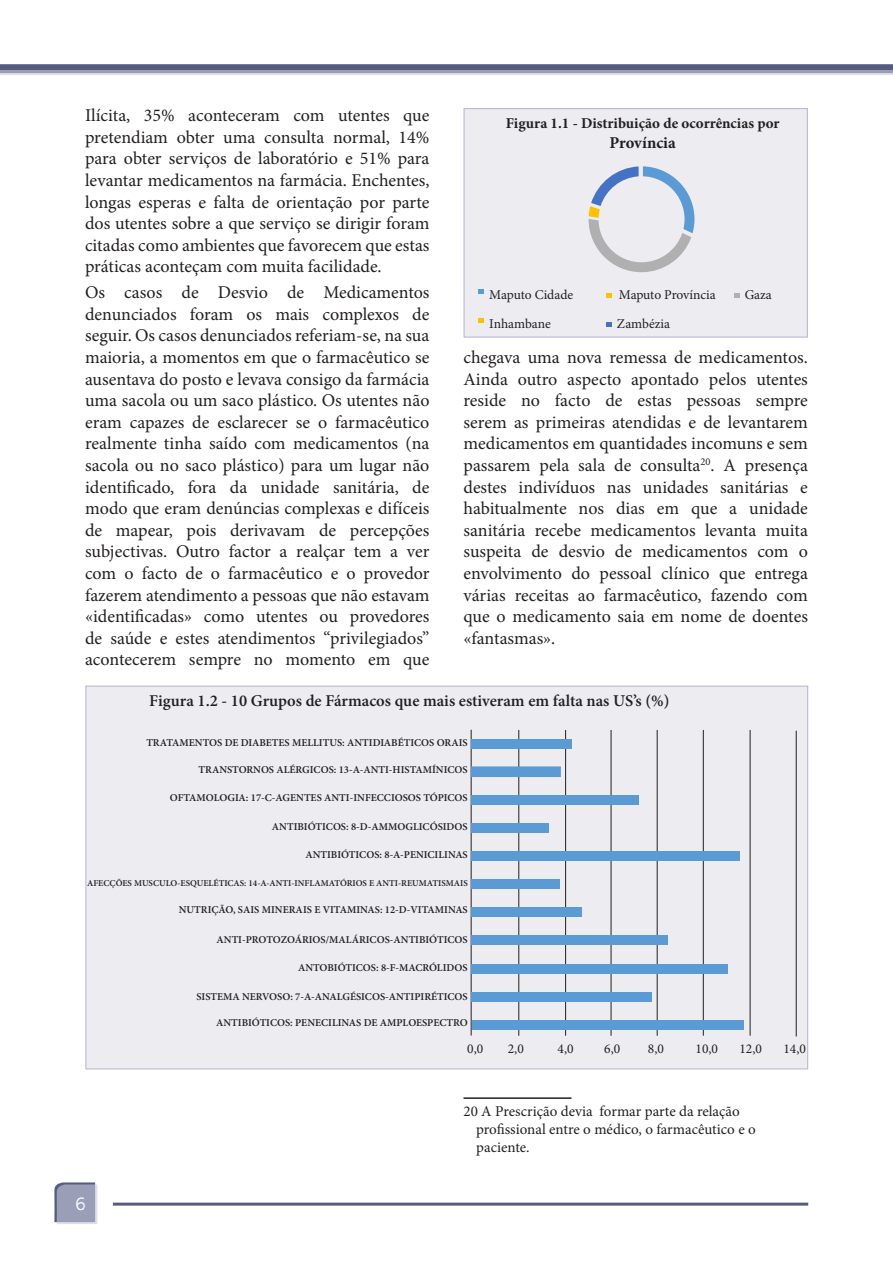
<style>
.page{position:relative;width:893px;height:1263px;background:#fff}
.page>*{position:absolute;margin:0;border:0;box-sizing:border-box;transform-origin:0 0}
.Corpo{font:18px/21.6px "Minion Pro";color:#231f20;text-align:justify}
.t1{font:600 16.5px "Minion Pro";color:#231f20}
.t2{font:700 16.5px "Minion Pro";color:#231f20}
.t3{font:16.5px "News Gothic";color:#fff}
.Footnote_Text{font:15px/18px "Minion Pro";color:#231f20}
.t4{font:700 15px "Minion Pro";color:#231f20}
.t5{font:13.5px "Minion Pro";color:#231f20}
.t6{font:600 10.5px "Minion Pro";color:#231f20}
.t7{font:600 9px "Minion Pro";color:#231f20}
</style>
<div class="page">
<hr style="left:113px;top:1202px;width:695px;height:3px;background:#565c7c">
<div style="left:0;top:64px;width:893px;height:9px;background:#565c7c"></div>
<svg style="left:0;top:70px;width:893px;height:4px;background:#a9acc3"></svg>
<svg style="left:54px;top:1182px;width:43px;height:42px;background:#9ca0b8"></svg>
<hr style="left:463px;top:1097px;width:108px;height:2px;background:#231f20">
<div style="left:463px;top:108px;width:345px;height:230px;background:#ececf1;border:1px solid #9285b7"></div>
<svg style="left:478px;top:289px;width:6px;height:5px"></svg>
<svg style="left:478px;top:318px;width:6px;height:5px"></svg>
<svg style="left:606px;top:293px;width:6px;height:5px"></svg>
<svg style="left:735px;top:293px;width:5px;height:5px"></svg>
<svg style="left:606px;top:322px;width:6px;height:5px"></svg>
<svg style="left:589px;top:166px;width:105px;height:106px"></svg>
<div style="left:85px;top:686px;width:723px;height:383px;background:#ececf1"></div>
<hr style="left:796px;top:731px;width:1px;height:305px;background:#231f20">
<hr style="left:471px;top:730px;width:1px;height:305px;background:#231f20">
<hr style="left:518px;top:730px;width:1px;height:306px;background:#231f20">
<hr style="left:565px;top:730px;width:1px;height:306px;background:#231f20">
<hr style="left:611px;top:730px;width:1px;height:306px;background:#231f20">
<hr style="left:657px;top:730px;width:1px;height:306px;background:#231f20">
<hr style="left:703px;top:730px;width:1px;height:306px;background:#231f20">
<hr style="left:750px;top:730px;width:1px;height:306px;background:#231f20">
<div style="left:472px;top:739px;width:100px;height:9px;background:#5b9bd5"></div>
<div style="left:471px;top:766px;width:90px;height:11px;background:#5b9bd5;border:2px solid #5a9bd3"></div>
<div style="left:472px;top:795px;width:167px;height:9px;background:#5b9bd5"></div>
<div style="left:472px;top:823px;width:77px;height:9px;background:#5b9bd5"></div>
<div style="left:472px;top:880px;width:88px;height:9px;background:#5b9bd5"></div>
<div style="left:472px;top:908px;width:110px;height:9px;background:#5b9bd5"></div>
<div style="left:472px;top:992px;width:180px;height:9px;background:#5b9bd5"></div>
<div style="left:472px;top:1020px;width:271px;height:9px;background:#5b9bd5"></div>
<div style="left:472px;top:935px;width:196px;height:10px;background:#5b9bd5"></div>
<div style="left:472px;top:964px;width:256px;height:9px;background:#5b9bd5"></div>
<div style="left:472px;top:852px;width:268px;height:9px;background:#5b9bd5"></div>
<p class="Corpo" style="left:85px;top:105px;width:346px">Ilícita, 35% aconteceram com utentes que pretendiam obter uma consulta normal, 14% para obter serviços de laboratório e 51% para levantar medicamentos na farmácia. Enchentes, longas esperas e falta de orientação por parte dos utentes sobre a que serviço se dirigir foram citadas como ambientes que favorecem que estas práticas aconteçam com muita facilidade.</p>
<p class="Corpo" style="left:85px;top:282px;width:346px">Os casos de Desvio de Medicamentos denunciados foram os mais complexos de seguir. Os casos denunciados referiam-se, na sua maioria, a momentos em que o farmacêutico se ausentava do posto e levava consigo da farmácia uma sacola ou um saco plástico. Os utentes não eram capazes de esclarecer se o farmacêutico realmente tinha saído com medicamentos (na sacola ou no saco plástico) para um lugar não identificado, fora da unidade sanitária, de modo que eram denúncias complexas e difíceis de mapear, pois derivavam de percepções subjectivas. Outro factor a realçar tem a ver com o facto de o farmacêutico e o provedor fazerem atendimento a pessoas que não estavam «identificadas» como utentes ou provedores de saúde e estes atendimentos “privilegiados” acontecerem sempre no momento em que</p>
<p class="t4" style="left:506px;top:113px;width:275px">Figura 1.1 - Distribuição de ocorrências por</p>
<p class="t2" style="left:609px;top:131px;width:68px">Província</p>
<p class="t5" style="left:489px;top:286px;width:85px">Maputo Cidade</p>
<p class="t5" style="left:489px;top:314px;width:63px">Inhambane</p>
<p class="t5" style="left:619px;top:286px;width:98px">Maputo Província</p>
<p class="t5" style="left:617px;top:315px;width:55px">Zambézia</p>
<p class="t5" style="left:745px;top:286px;width:29px">Gaza</p>
<p class="Corpo" style="left:463px;top:346px;width:346px">chegava uma nova remessa de medicamentos.<br>Ainda outro aspecto apontado pelos utentes reside no facto de estas pessoas sempre serem as primeiras atendidas e de levantarem medicamentos em quantidades incomuns e sem passarem pela sala de consulta<sup>20</sup>. A presença destes indivíduos nas unidades sanitárias e habitualmente nos dias em que a unidade sanitária recebe medicamentos levanta muita suspeita de desvio de medicamentos com o envolvimento do pessoal clínico que entrega várias receitas ao farmacêutico, fazendo com que o medicamento saia em nome de doentes «fantasmas».</p>
<p class="t1" style="left:149px;top:690px;width:522px">Figura 1.2 - 10 Grupos de Fármacos que mais estiveram em falta nas US’s (%)</p>
<p class="t6" style="left:146px;top:735px;width:323px">TRATAMENTOS DE DIABETES MELLITUS: ANTIDIABÉTICOS ORAIS</p>
<p class="t6" style="left:199px;top:762px;width:271px">TRANSTORNOS ALÉRGICOS: 13-A-ANTI-HISTAMÍNICOS</p>
<p class="t6" style="left:170px;top:790px;width:299px">OFTAMOLOGIA: 17-C-AGENTES ANTI-INFECCIOSOS TÓPICOS</p>
<p class="t6" style="left:272px;top:819px;width:197px">ANTIBIÓTICOS: 8-D-AMMOGLICÓSIDOS</p>
<p class="t6" style="left:305px;top:847px;width:164px">ANTIBIÓTICOS: 8-A-PENICILINAS</p>
<p class="t7" style="left:87px;top:877px;width:382px">AFECÇÕES MUSCULO-ESQUELÉTICAS: 14-A-ANTI-INFLAMATÓRIOS E ANTI-REUMATISMAIS</p>
<p class="t6" style="left:179px;top:902px;width:291px">NUTRIÇÃO, SAIS MINERAIS E VITAMINAS: 12-D-VITAMINAS</p>
<p class="t6" style="left:217px;top:932px;width:253px">ANTI-PROTOZOÁRIOS/MALÁRICOS-ANTIBIÓTICOS</p>
<p class="t6" style="left:298px;top:960px;width:171px">ANTOBIÓTICOS: 8-F-MACRÓLIDOS</p>
<p class="t6" style="left:196px;top:989px;width:273px">SISTEMA NERVOSO: 7-A-ANALGÉSICOS-ANTIPIRÉTICOS</p>
<p class="t6" style="left:216px;top:1015px;width:253px">ANTIBIÓTICOS: PENECILINAS DE AMPLOESPECTRO</p>
<p class="t5" style="left:467px;top:1039px;width:18px">0,0</p>
<p class="t5" style="left:508px;top:1039px;width:18px">2,0</p>
<p class="t5" style="left:558px;top:1039px;width:18px">4,0</p>
<p class="t5" style="left:604px;top:1039px;width:18px">6,0</p>
<p class="t5" style="left:648px;top:1039px;width:18px">8,0</p>
<p class="t5" style="left:695px;top:1039px;width:24px">10,0</p>
<p class="t5" style="left:739px;top:1039px;width:24px">12,0</p>
<p class="t5" style="left:783px;top:1039px;width:24px">14,0</p>
<p class="t3" style="left:76px;top:1195px;width:12px">6</p>
<p class="Footnote_Text" style="left:476px;top:1102px;width:281px;text-indent:-13px">20 A Prescrição devia formar parte da relação profissional entre o médico, o farmacêutico e o paciente.</p>
</div>
